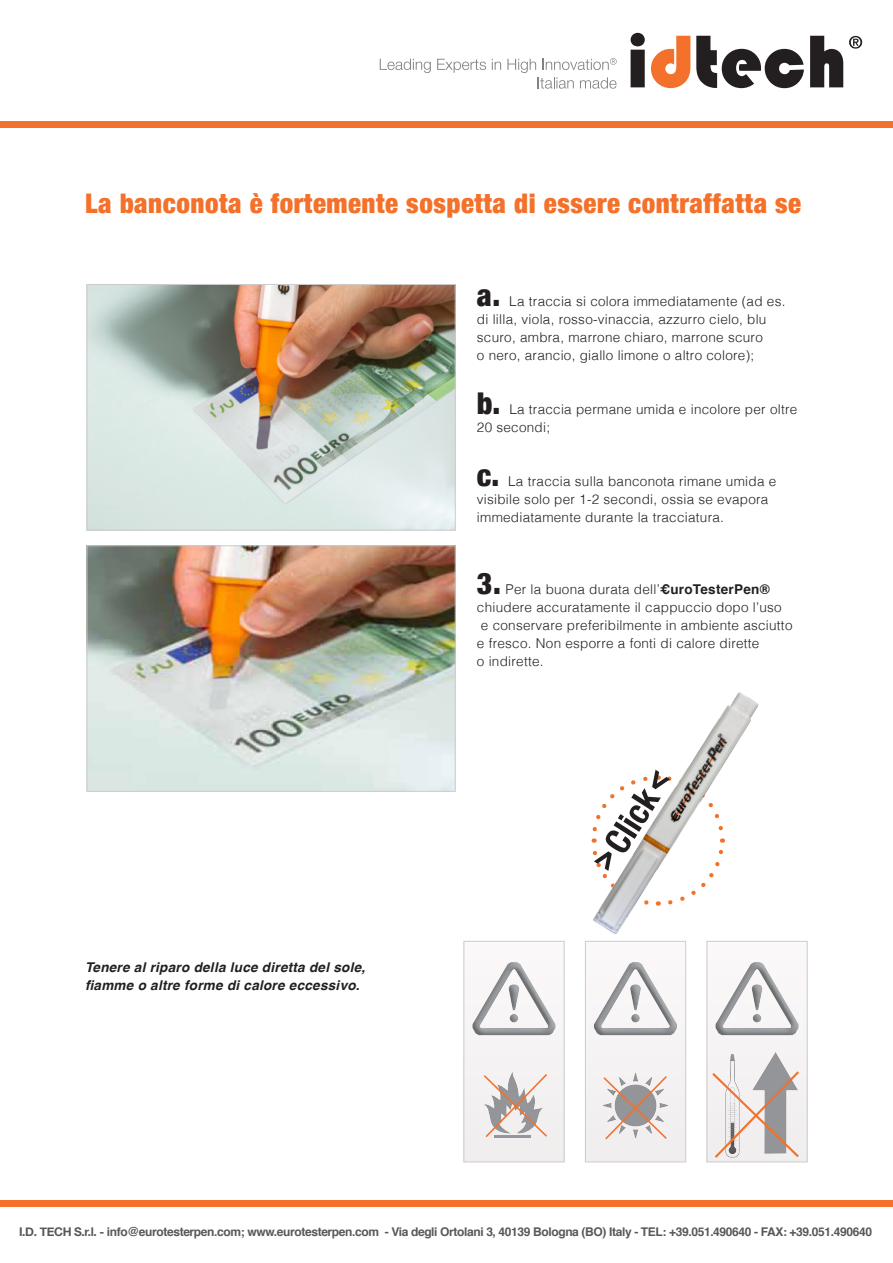
<style>
.page{position:relative;width:893px;height:1263px;background:#fff}
.page>*{position:absolute;margin:0;border:0;box-sizing:border-box;transform-origin:0 0}
.t1{font:900 condensed 30px "Helvetica Neue";color:#231f20}
.t2{font:900 condensed 27px "Helvetica Neue";letter-spacing:.02em;color:#f3712a}
.t3{font:300 13.5px/18px "Helvetica";letter-spacing:.02em;color:#231f20}
.t4{font:italic 700 13.5px "Helvetica";letter-spacing:.02em;color:#231f20}
.t5{font:700 12px "Helvetica";letter-spacing:-.03em;color:#57585a}
.s1{font-weight:700}
.s2{font-family:"Helvetica Neue"}
</style>
<div class="page">
<div style="left:0;top:1200px;width:893px;height:6px;background:#f3712a"></div>
<div style="left:0;top:121px;width:893px;height:7px;background:#f3712a"></div>
<svg style="left:380px;top:59px;width:51px;height:14px"></svg>
<svg style="left:437px;top:59px;width:49px;height:14px"></svg>
<svg style="left:492px;top:59px;width:9px;height:11px"></svg>
<svg style="left:507px;top:58px;width:110px;height:31px"></svg>
<svg style="left:631px;top:33px;width:14px;height:54px"></svg>
<svg style="left:651px;top:36px;width:39px;height:52px"></svg>
<svg style="left:696px;top:36px;width:108px;height:52px"></svg>
<svg style="left:810px;top:36px;width:33px;height:51px"></svg>
<svg style="left:849px;top:36px;width:13px;height:13px"></svg>
<img style="left:89px;top:286px;width:365px;height:242px">
<div style="left:87px;top:284px;width:369px;height:246px;border:1px solid #cecbcc"></div>
<div style="left:464px;top:941px;width:100px;height:221px;background:#f5f2f3"></div>
<div style="left:463px;top:941px;width:101px;height:221px;border:1px solid #cecbcc"></div>
<div style="left:585px;top:941px;width:101px;height:221px;background:#f5f2f3"></div>
<div style="left:585px;top:941px;width:101px;height:221px;border:1px solid #cecbcc"></div>
<div style="left:707px;top:941px;width:100px;height:221px;background:#f6f4f4"></div>
<div style="left:707px;top:941px;width:101px;height:221px;border:1px solid #cecbcc"></div>
<div style="left:470px;top:961px;width:87px;height:75px;background:#231f20;opacity:.3"></div>
<div style="left:592px;top:961px;width:86px;height:75px;background:#231f20;opacity:.3"></div>
<div style="left:713px;top:961px;width:87px;height:75px;background:#231f20;opacity:.3"></div>
<svg style="left:603px;top:1073px;width:65px;height:67px"></svg>
<svg style="left:483px;top:1072px;width:64px;height:66px"></svg>
<svg style="left:712px;top:1052px;width:87px;height:106px"></svg>
<img style="left:593px;top:692px;width:166px;height:242px">
<svg style="left:591px;top:770px;width:135px;height:138px"></svg>
<img style="left:89px;top:547px;width:365px;height:243px">
<div style="left:87px;top:545px;width:369px;height:247px;border:1px solid #cecbcc"></div>
<p class="t2" style="left:85px;top:181px;width:718px">La banconota è fortemente sospetta di essere contraffatta se</p>
<p class="t1" style="left:477px;top:271px;width:25px">a.</p>
<p class="t3" style="left:509px;top:291px;width:278px">La traccia si colora immediatamente (ad es.</p>
<p class="t3" style="left:477px;top:309px;width:291px">di lilla, viola, rosso-vinaccia, azzurro cielo, blu scuro, ambra, marrone chiaro, marrone scuro</p>
<p class="t3" style="left:477px;top:345px;width:279px">o nero, arancio, giallo limone o altro colore);</p>
<p class="t1" style="left:477px;top:379px;width:25px">b.</p>
<p class="t3" style="left:477px;top:399px;width:322px;text-indent:32px">La traccia permane umida e incolore per oltre<br>20 secondi;</p>
<p class="t1" style="left:477px;top:451px;width:24px">c.</p>
<p class="t3" style="left:477px;top:471px;width:301px;text-indent:31px">La traccia sulla banconota rimane umida e visibile solo per 1-2 secondi, ossia se evapora immediatamente durante la tracciatura.</p>
<p class="t1" style="left:477px;top:559px;width:25px">3.</p>
<p class="t3" style="left:477px;top:579px;width:306px;text-indent:29px">Per la buona durata dell’<span class="s1">€uroTesterPen® </span>chiudere accuratamente il cappuccio dopo l’uso</p>
<p class="t3" style="left:481px;top:615px;width:313px">e conservare preferibilmente in ambiente asciutto</p>
<p class="t3" style="left:477px;top:633px;width:284px">e fresco. Non esporre a fonti di calore dirette</p>
<p class="t3" style="left:477px;top:651px;width:68px">o indirette.</p>
<p class="t4" style="left:85px;top:956px;width:282px">Tenere al riparo della luce diretta del sole,</p>
<p class="t4" style="left:85px;top:974px;width:276px">fiamme o altre forme di calore eccessivo.</p>
<p class="t5" style="left:19px;top:1222px;width:854px"><span class="s2">I.D. TECH S.r.l. -</span> info@eurotesterpen.com; www.eurotesterpen.com - Via degli Ortolani 3, 40139 Bologna (BO) Italy - TEL: +39.051.490640 - FAX: +39.051.490640</p>
</div>
